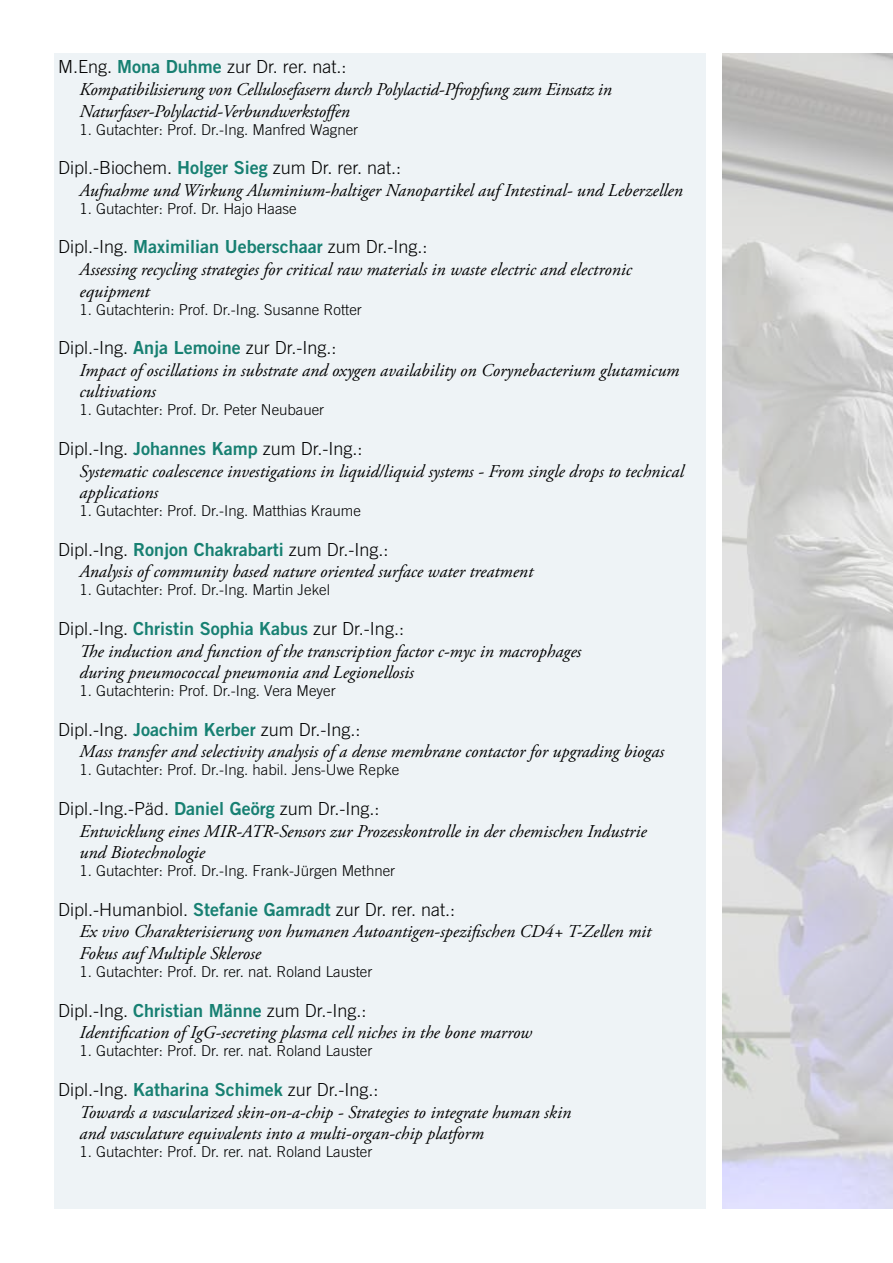
<style>
.page{position:relative;width:893px;height:1263px;background:#fff}
.page>*{position:absolute;margin:0;border:0;box-sizing:border-box;transform-origin:0 0}
.t1{font:italic 18px/21.6px "Adobe Garamond Pro";color:#000}
.t2{font:300 18px "Trade Gothic LT Std";color:#000}
.t3{font:300 15px "Trade Gothic LT Std";color:#000}
.s1{font-family:"Trade Gothic LT Std Bd 2";font-weight:400;color:#178072}
</style>
<div class="page">
<div style="left:54px;top:54px;width:651px;height:1155px;background:#eef3f6"></div>
<img style="left:723px;top:54px;width:170px;height:1155px">
<p class="t2" style="left:58px;top:56px;width:290px">M.Eng. <span class="s1">Mona Duhme</span> zur Dr. rer. nat.:</p>
<p class="t1" style="left:80px;top:79px;width:534px">Kompatibilisierung von Cellulosefasern durch Polylactid-Pfropfung zum Einsatz in<br>Naturfaser-Polylactid-Verbundwerkstoffen</p>
<p class="t3" style="left:80px;top:120px;width:280px">1. Gutachter: Prof. Dr.-Ing. Manfred Wagner</p>
<p class="t2" style="left:58px;top:157px;width:344px">Dipl.-Biochem. <span class="s1">Holger Sieg</span> zum Dr. rer. nat.:</p>
<p class="t1" style="left:80px;top:180px;width:605px">Aufnahme und Wirkung Aluminium-haltiger Nanopartikel auf Intestinal- und Leberzellen</p>
<p class="t3" style="left:80px;top:200px;width:219px">1. Gutachter: Prof. Dr. Hajo Haase</p>
<p class="t2" style="left:58px;top:236px;width:371px">Dipl.-Ing. <span class="s1">Maximilian Ueberschaar</span> zum Dr.-Ing.:</p>
<p class="t1" style="left:80px;top:259px;width:554px">Assessing recycling strategies for critical raw materials in waste electric and electronic equipment</p>
<p class="t3" style="left:80px;top:300px;width:284px">1. Gutachterin: Prof. Dr.-Ing. Susanne Rotter</p>
<p class="t2" style="left:58px;top:337px;width:280px">Dipl.-Ing. <span class="s1">Anja Lemoine</span> zur Dr.-Ing.:</p>
<p class="t1" style="left:80px;top:360px;width:601px">Impact of oscillations in substrate and oxygen availability on Corynebacterium glutamicum cultivations</p>
<p class="t3" style="left:80px;top:401px;width:246px">1. Gutachter: Prof. Dr. Peter Neubauer</p>
<p class="t2" style="left:58px;top:438px;width:306px">Dipl.-Ing. <span class="s1">Johannes Kamp</span> zum Dr.-Ing.:</p>
<p class="t1" style="left:80px;top:461px;width:606px">Systematic coalescence investigations in liquid/liquid systems - From single drops to technical applications</p>
<p class="t3" style="left:80px;top:502px;width:283px">1. Gutachter: Prof. Dr.-Ing. Matthias Kraume</p>
<p class="t2" style="left:58px;top:539px;width:332px">Dipl.-Ing. <span class="s1">Ronjon Chakrabarti</span> zum Dr.-Ing.:</p>
<p class="t1" style="left:80px;top:561px;width:455px">Analysis of community based nature oriented surface water treatment</p>
<p class="t3" style="left:80px;top:581px;width:252px">1. Gutachter: Prof. Dr.-Ing. Martin Jekel</p>
<p class="t2" style="left:58px;top:618px;width:347px">Dipl.-Ing. <span class="s1">Christin Sophia Kabus</span> zur Dr.-Ing.:</p>
<p class="t1" style="left:80px;top:641px;width:503px">The induction and function of the transcription factor c-myc in macrophages during pneumococcal pneumonia and Legionellosis</p>
<p class="t3" style="left:80px;top:682px;width:258px">1. Gutachterin: Prof. Dr.-Ing. Vera Meyer</p>
<p class="t2" style="left:58px;top:719px;width:304px">Dipl.-Ing. <span class="s1">Joachim Kerber</span> zum Dr.-Ing.:</p>
<p class="t1" style="left:80px;top:741px;width:586px">Mass transfer and selectivity analysis of a dense membrane contactor for upgrading biogas</p>
<p class="t3" style="left:80px;top:761px;width:321px">1. Gutachter: Prof. Dr.-Ing. habil. Jens-Uwe Repke</p>
<p class="t2" style="left:58px;top:798px;width:323px">Dipl.-Ing.-Päd. <span class="s1">Daniel Geörg</span> zum Dr.-Ing.:</p>
<p class="t1" style="left:80px;top:821px;width:569px">Entwicklung eines MIR-ATR-Sensors zur Prozesskontrolle in der chemischen Industrie und Biotechnologie</p>
<p class="t3" style="left:80px;top:862px;width:317px">1. Gutachter: Prof. Dr.-Ing. Frank-Jürgen Methner</p>
<p class="t2" style="left:58px;top:899px;width:398px">Dipl.-Humanbiol. <span class="s1">Stefanie Gamradt</span> zur Dr. rer. nat.:</p>
<p class="t1" style="left:80px;top:921px;width:573px">Ex vivo Charakterisierung von humanen Autoantigen-spezifischen CD4+ T-Zellen mit<br>Fokus auf Multiple Sklerose</p>
<p class="t3" style="left:80px;top:963px;width:294px">1. Gutachter: Prof. Dr. rer. nat. Roland Lauster</p>
<p class="t2" style="left:58px;top:999px;width:310px">Dipl.-Ing. <span class="s1">Christian Männe</span> zum Dr.-Ing.:</p>
<p class="t1" style="left:80px;top:1022px;width:454px">Identification of IgG-secreting plasma cell niches in the bone marrow</p>
<p class="t3" style="left:80px;top:1042px;width:294px">1. Gutachter: Prof. Dr. rer. nat. Roland Lauster</p>
<p class="t2" style="left:58px;top:1079px;width:322px">Dipl.-Ing. <span class="s1">Katharina Schimek</span> zur Dr.-Ing.:</p>
<p class="t1" style="left:80px;top:1101px;width:493px">Towards a vascularized skin-on-a-chip - Strategies to integrate human skin and vasculature equivalents into a multi-organ-chip platform</p>
<p class="t3" style="left:80px;top:1143px;width:294px">1. Gutachter: Prof. Dr. rer. nat. Roland Lauster</p>
</div>
